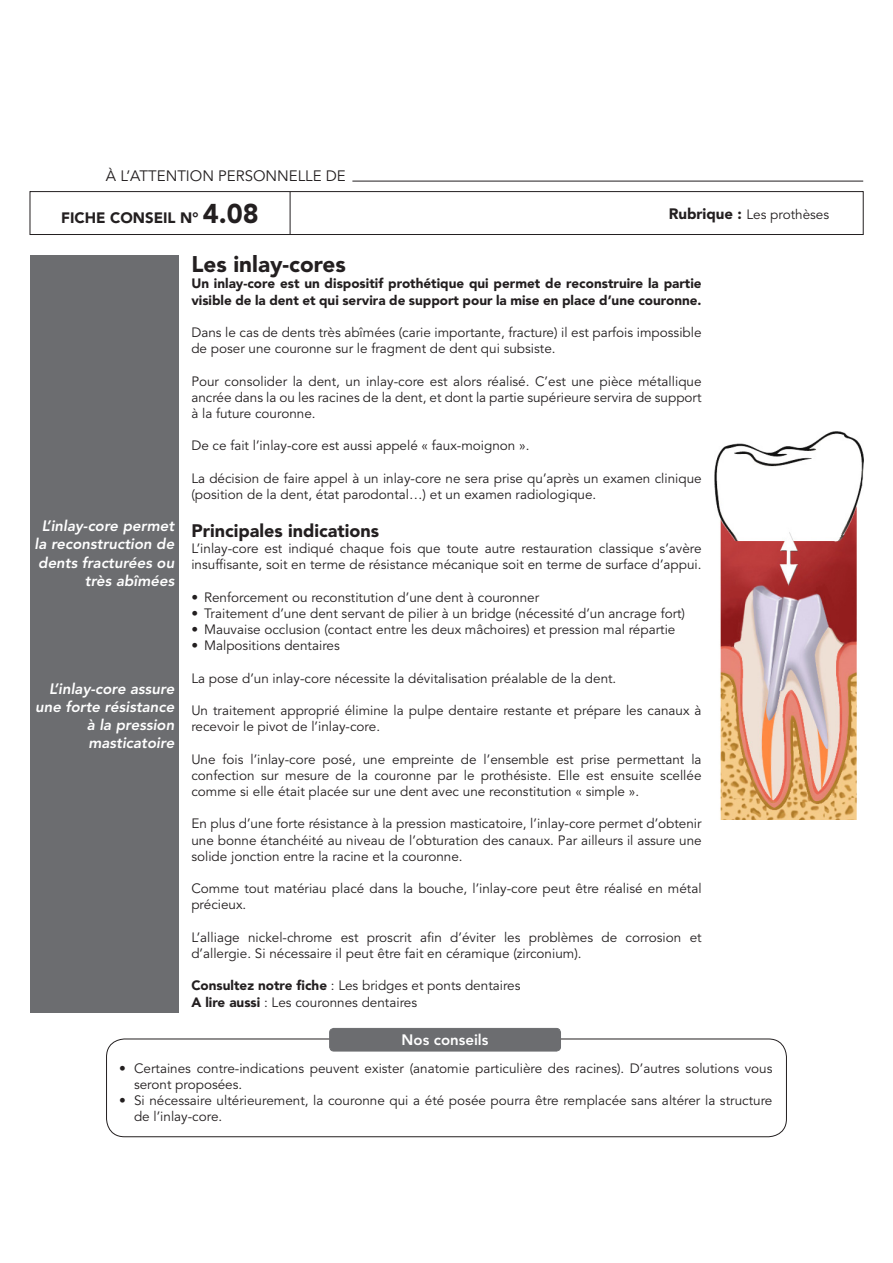
<style>
.page{position:relative;width:893px;height:1263px;background:#fff}
.page>*{position:absolute;margin:0;border:0;box-sizing:border-box;transform-origin:0 0}
.texte_courant{font:900 22.5px "Avenir LT Std";color:#231f20}
.texte_courant-2{font:900 18px "Avenir LT Std";color:#231f20}
.phrases_gauche{font:italic 800 15px/18px "Avenir LT Std";color:#fff;text-align:right}
.adresse{font:15px "Avenir LT Std";color:#231f20}
.fiche_conseil{font:900 15px "Avenir LT Std";color:#231f20}
.nos_conseils{font:800 15px "Avenir LT Std";color:#fff}
.texte_courant-3{font:13.5px/16.2px "Avenir LT Std";color:#231f20}
.conseils{font:13.5px/16.2px "Avenir LT Std";color:#231f20}
.texte_courant-4{font:900 13.5px/16.2px "Avenir LT Std";color:#231f20}
.fiche_conseil-2{font:13.5px "Avenir LT Std";color:#231f20}
.s1{font-size:27px}
.s2{font-weight:900;font-size:15px}
.s3{font-weight:900}
</style>
<div class="page">
<div style="left:30px;top:255px;width:149px;height:757px;background:#6c6d70"></div>
<div style="left:30px;top:191px;width:833px;height:44px;border:1px solid #231f20"></div>
<hr style="left:290px;top:192px;width:1px;height:43px;background:#231f20">
<hr style="left:352px;top:181px;width:511px;height:1px;background:#231f20">
<div style="left:106px;top:1039px;width:681px;height:98px;border:1px solid #231f20;border-radius:18px"></div>
<div style="left:330px;top:1028px;width:230px;height:23px;background:#6c6d70;border-radius:4px"></div>
<div style="left:329px;top:1028px;width:232px;height:23px;border:1px solid #6c6d70;border-radius:4px"></div>
<img style="left:714px;top:431px;width:149px;height:389px">
<p class="adresse" style="left:106px;top:168px;width:241px">À L’ATTENTION PERSONNELLE DE</p>
<p class="fiche_conseil" style="left:61px;top:209px;width:199px">FICHE CONSEIL N° <span class="s1">4.08</span></p>
<p class="fiche_conseil-2" style="left:669px;top:206px;width:162px"><span class="s2">Rubrique :</span> Les prothèses</p>
<p class="phrases_gauche" style="left:35px;top:517px;width:141px">L’inlay-core permet la reconstruction de dents fracturées ou très abîmées</p>
<p class="phrases_gauche" style="left:35px;top:679px;width:141px">L’inlay-core assure une forte résistance à la pression masticatoire</p>
<p class="texte_courant" style="left:191px;top:251px;width:156px">Les inlay-cores</p>
<p class="texte_courant-4" style="left:191px;top:275px;width:512px">Un inlay-core est un dispositif prothétique qui permet de reconstruire la partie visible de la dent et qui servira de support pour la mise en place d’une couronne.</p>
<p class="texte_courant-3" style="left:191px;top:325px;width:512px">Dans le cas de dents très abîmées (carie importante, fracture) il est parfois impossible de poser une couronne sur le fragment de dent qui subsiste.</p>
<p class="texte_courant-3" style="left:191px;top:373px;width:512px;text-align:justify">Pour consolider la dent, un inlay-core est alors réalisé. C’est une pièce métallique ancrée dans la ou les racines de la dent, et dont la partie supérieure servira de support à la future couronne.</p>
<p class="texte_courant-3" style="left:191px;top:438px;width:340px">De ce fait l’inlay-core est aussi appelé « faux-moignon ».</p>
<p class="texte_courant-3" style="left:191px;top:470px;width:512px">La décision de faire appel à un inlay-core ne sera prise qu’après un examen clinique (position de la dent, état parodontal…) et un examen radiologique.</p>
<p class="texte_courant-2" style="left:191px;top:520px;width:189px">Principales indications</p>
<p class="texte_courant-3" style="left:191px;top:541px;width:512px">L’inlay-core est indiqué chaque fois que toute autre restauration classique s’avère insuffisante, soit en terme de résistance mécanique soit en terme de surface d’appui.</p>
<p class="texte_courant-3" style="left:191px;top:589px;width:349px">• Renforcement ou reconstitution d’une dent à couronner</p>
<p class="texte_courant-3" style="left:191px;top:605px;width:495px">• Traitement d’une dent servant de pilier à un bridge (nécessité d’un ancrage fort)</p>
<p class="texte_courant-3" style="left:191px;top:622px;width:486px">• Mauvaise occlusion (contact entre les deux mâchoires) et pression mal répartie</p>
<p class="texte_courant-3" style="left:191px;top:638px;width:150px">• Malpositions dentaires</p>
<p class="texte_courant-3" style="left:191px;top:670px;width:427px">La pose d’un inlay-core nécessite la dévitalisation préalable de la dent.</p>
<p class="texte_courant-3" style="left:191px;top:703px;width:512px">Un traitement approprié élimine la pulpe dentaire restante et prépare les canaux à recevoir le pivot de l’inlay-core.</p>
<p class="texte_courant-3" style="left:191px;top:751px;width:512px;text-align:justify">Une fois l’inlay-core posé, une empreinte de l’ensemble est prise permettant la confection sur mesure de la couronne par le prothésiste. Elle est ensuite scellée comme si elle était placée sur une dent avec une reconstitution « simple ».</p>
<p class="texte_courant-3" style="left:191px;top:816px;width:512px;text-align:justify">En plus d’une forte résistance à la pression masticatoire, l’inlay-core permet d’obtenir une bonne étanchéité au niveau de l’obturation des canaux. Par ailleurs il assure une solide jonction entre la racine et la couronne.</p>
<p class="texte_courant-3" style="left:191px;top:881px;width:512px">Comme tout matériau placé dans la bouche, l’inlay-core peut être réalisé en métal précieux.</p>
<p class="texte_courant-3" style="left:191px;top:929px;width:512px">L’alliage nickel-chrome est proscrit afin d’éviter les problèmes de corrosion et d’allergie. Si nécessaire il peut être fait en céramique (zirconium).</p>
<p class="texte_courant-3" style="left:191px;top:978px;width:331px"><span class="s3">Consultez notre fiche</span> : Les bridges et ponts dentaires</p>
<p class="texte_courant-3" style="left:191px;top:994px;width:227px"><span class="s3">A lire aussi</span> : Les couronnes dentaires</p>
<p class="nos_conseils" style="left:402px;top:1031px;width:88px">Nos conseils</p>
<p class="conseils" style="left:134px;top:1060px;width:640px;text-indent:-15px">• Certaines contre-indications peuvent exister (anatomie particulière des racines). D’autres solutions vous seront proposées.</p>
<p class="conseils" style="left:134px;top:1092px;width:640px;text-indent:-15px">• Si nécessaire ultérieurement, la couronne qui a été posée pourra être remplacée sans altérer la structure de l’inlay-core.</p>
</div>
